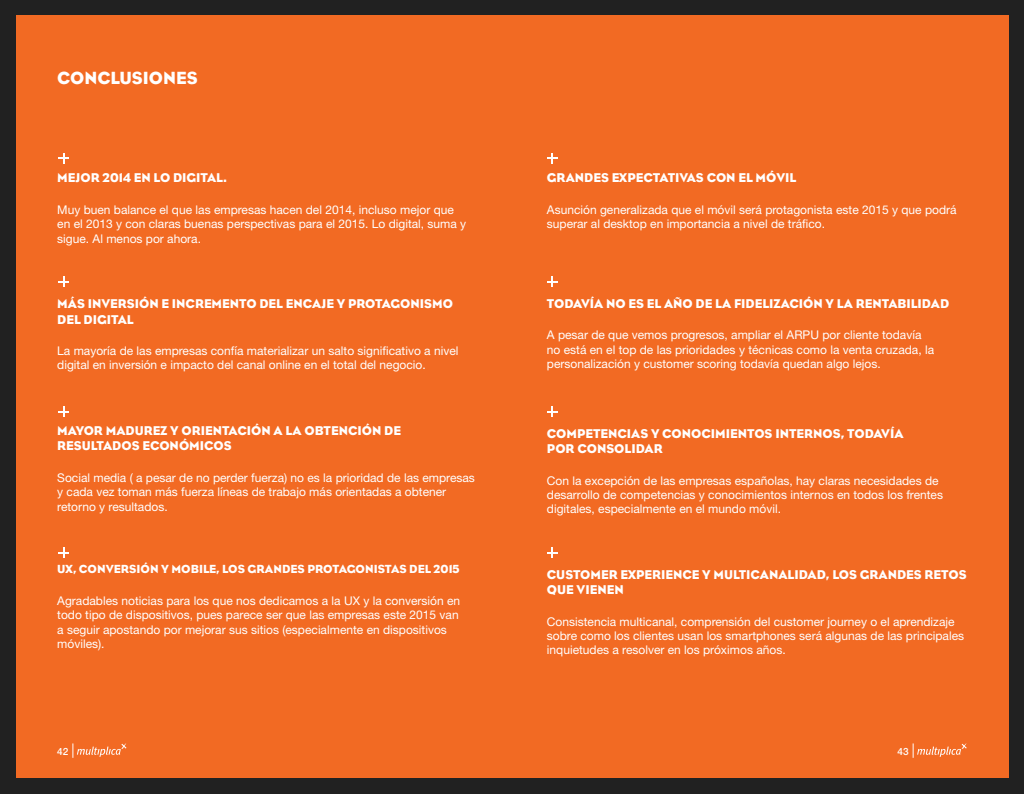
<style>
.page{position:relative;width:1024px;height:794px;background:#fff}
.page>*{position:absolute;margin:0;border:0;box-sizing:border-box;transform-origin:0 0}
.t1{font:18px "Eagle";color:#fff}
.t2{font:13px/15.6px "Eagle";color:#fff}
.t3{font:12px/14.4px "Helvetica Neue LT Std";color:#fff}
.t4{font:12px "Eagle";color:#fff}
.t5{font:500 10px "Helvetica Neue LT Std";color:#fff}
</style>
<div class="page">
<div style="left:0;top:0;width:16px;height:793px;background:#212121"></div>
<div style="left:0;top:0;width:1024px;height:16px;background:#212121"></div>
<div style="left:0;top:778px;width:1024px;height:15px;background:#212121"></div>
<div style="left:1008px;top:0;width:16px;height:793px;background:#212121"></div>
<div style="left:16px;top:16px;width:992px;height:762px;background:#f26a23"></div>
<svg style="left:913px;top:743px;width:54px;height:14px"></svg>
<svg style="left:73px;top:743px;width:53px;height:14px"></svg>
<svg style="left:58px;top:153px;width:11px;height:10px"></svg>
<svg style="left:547px;top:153px;width:11px;height:10px"></svg>
<svg style="left:58px;top:276px;width:11px;height:11px"></svg>
<svg style="left:547px;top:276px;width:11px;height:11px"></svg>
<svg style="left:547px;top:406px;width:11px;height:11px"></svg>
<svg style="left:547px;top:547px;width:11px;height:11px"></svg>
<svg style="left:58px;top:406px;width:11px;height:11px"></svg>
<svg style="left:58px;top:547px;width:11px;height:11px"></svg>
<h1 class="t1" style="left:57px;top:68px;width:142px">CONCLUSIONES</h1>
<p class="t2" style="left:57px;top:170px;width:171px">MEJOR 2014 EN LO DIGITAL.</p>
<p class="t3" style="left:57px;top:202px;width:411px">Muy buen balance el que las empresas hacen del 2014, incluso mejor que en el 2013 y con claras buenas perspectivas para el 2015. Lo digital, suma y sigue. Al menos por ahora.</p>
<p class="t2" style="left:57px;top:296px;width:397px">MÁS INVERSIÓN E INCREMENTO DEL ENCAJE Y PROTAGONISMO<br>DEL DIGITAL</p>
<p class="t3" style="left:57px;top:343px;width:403px">La mayoría de las empresas confía materializar un salto significativo a nivel digital en inversión e impacto del canal online en el total del negocio.</p>
<p class="t2" style="left:57px;top:422px;width:345px">MAYOR MADUREZ Y ORIENTACIÓN A LA OBTENCIÓN DE<br>RESULTADOS ECONÓMICOS</p>
<p class="t3" style="left:57px;top:470px;width:419px">Social media ( a pesar de no perder fuerza) no es la prioridad de las empresas y cada vez toman más fuerza líneas de trabajo más orientadas a obtener retorno y resultados.</p>
<p class="t4" style="left:57px;top:562px;width:404px">UX, CONVERSIÓN Y MOBILE, LOS GRANDES PROTAGONISTAS DEL 2015</p>
<p class="t3" style="left:57px;top:593px;width:404px">Agradables noticias para los que nos dedicamos a la UX y la conversión en todo tipo de dispositivos, pues parece ser que las empresas este 2015 van a seguir apostando por mejorar sus sitios (especialmente en dispositivos móviles).</p>
<p class="t2" style="left:547px;top:170px;width:251px">GRANDES EXPECTATIVAS CON EL MÓVIL</p>
<p class="t3" style="left:547px;top:202px;width:411px">Asunción generalizada que el móvil será protagonista este 2015 y que podrá superar al desktop en importancia a nivel de tráfico.</p>
<p class="t2" style="left:547px;top:295px;width:404px">TODAVÍA NO ES EL AÑO DE LA FIDELIZACIÓN Y LA RENTABILIDAD</p>
<p class="t3" style="left:547px;top:327px;width:389px">A pesar de que vemos progresos, ampliar el ARPU por cliente todavía no está en el top de las prioridades y técnicas como la venta cruzada, la personalización y customer scoring todavía quedan algo lejos.</p>
<p class="t2" style="left:547px;top:425px;width:11px">COM</p>
<p class="t2" style="left:577px;top:425px;width:18px">PETENCIAS</p>
<p class="t2" style="left:651px;top:425px;width:21px">YCONOCIMIENTOS</p>
<p class="t2" style="left:775px;top:425px;width:9px">INTERNOS</p>
<p class="t2" style="left:841px;top:425px;width:17px">, TODAV</p>
<p class="t2" style="left:890px;top:425px;width:15px">ÍA</p>
<p class="t2" style="left:547px;top:441px;width:40px">POR CONSOLIDAR</p>
<p class="t3" style="left:547px;top:473px;width:398px">Con la excepción de las empresas españolas, hay claras necesidades de desarrollo de competencias y conocimientos internos en todos los frentes digitales, especialmente en el mundo móvil.</p>
<p class="t2" style="left:547px;top:566px;width:29px">CUSTOMER</p>
<p class="t2" style="left:621px;top:566px;width:33px">EXPERIENCE</p>
<p class="t2" style="left:702px;top:566px;width:40px">YMULTICANALIDAD</p>
<p class="t2" style="left:826px;top:566px;width:16px">, LOS</p>
<p class="t2" style="left:860px;top:566px;width:10px">GRANDES</p>
<p class="t2" style="left:924px;top:566px;width:10px">RETOS</p>
<p class="t2" style="left:547px;top:582px;width:39px">QUE VIENEN</p>
<p class="t3" style="left:547px;top:614px;width:419px">Consistencia multicanal, comprensión del customer journey o el aprendizaje sobre como los clientes usan los smartphones será algunas de las principales inquietudes a resolver en los próximos años.</p>
<p class="t5" style="left:57px;top:745px;width:13px">42</p>
<p class="t5" style="left:897px;top:745px;width:13px">43</p>
</div>
